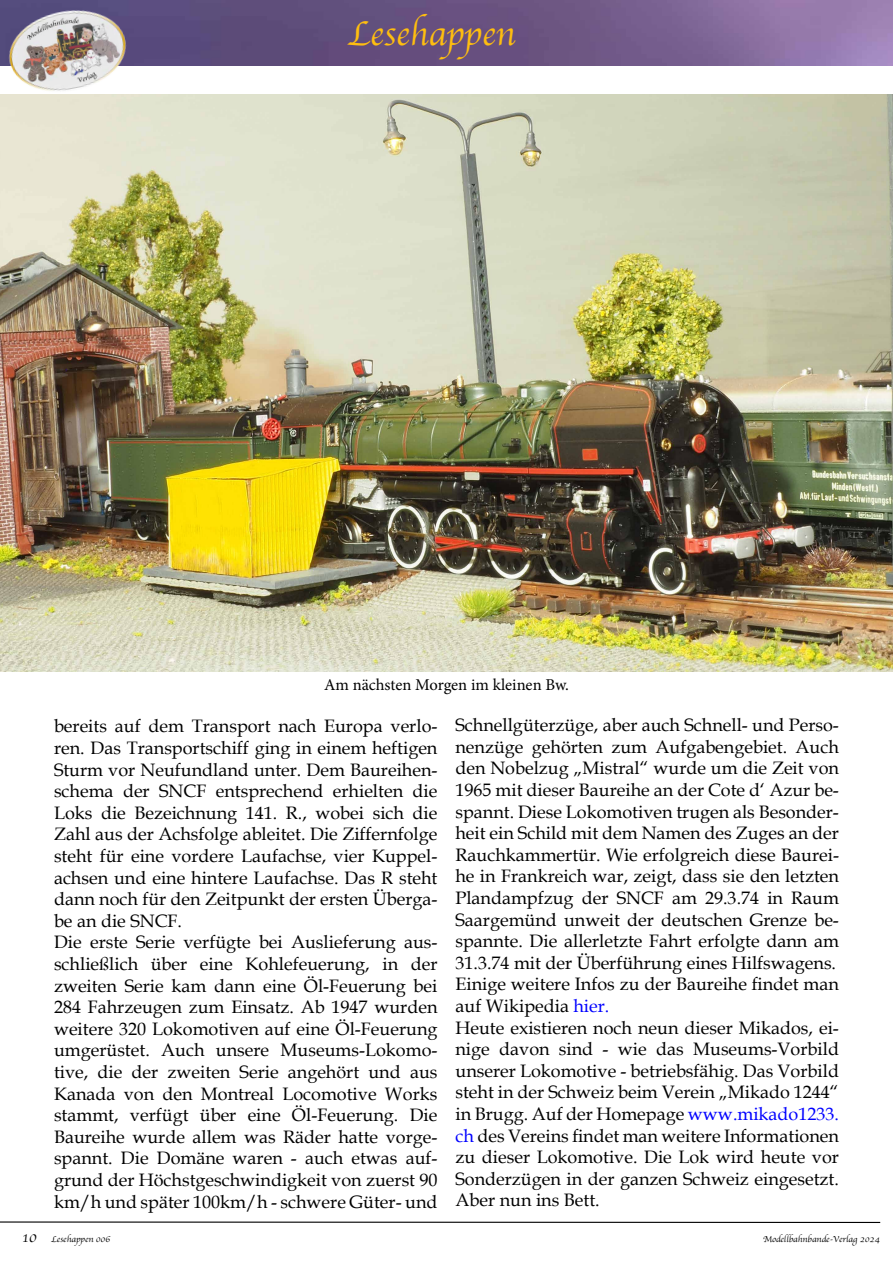
<style>
.page{position:relative;width:893px;height:1263px;background:#fff}
.page>*{position:absolute;margin:0;border:0;box-sizing:border-box;transform-origin:0 0}
.t1{font:35.55px "Apple Chancery";color:#febe10}
.t2{font:18px/21.6px "Book Antiqua";color:#000}
.t3{font:16.5px "Minion Pro";letter-spacing:-.005em;color:#000}
.t4{font:15px "Apple Chancery";color:#000}
.t5{font:9px "Apple Chancery";color:#000}
.s1{color:#00f}
</style>
<div class="page">
<img style="left:142px;top:0;width:751px;height:65px">
<hr style="left:0;top:1221px;width:880px;height:2px;background:#000">
<img style="left:0;top:0;width:142px;height:95px">
<img style="left:0;top:95px;width:893px;height:577px">
<h1 class="t1" style="left:348px;top:6px;width:169px">Lesehappen</h1>
<p class="t3" style="left:324px;top:674px;width:246px">Am nächsten Morgen im kleinen Bw.</p>
<p class="t2" style="left:54px;top:715px;width:385px">bereits auf dem Transport nach Europa verlo&shy;ren. Das Transportschiff ging in einem heftigen Sturm vor Neufundland unter. Dem Baureihen&shy;schema der SNCF entsprechend erhielten die Loks die Bezeichnung 141. R., wobei sich die Zahl aus der Achsfolge ableitet. Die Ziffernfolge steht für eine vordere Laufachse, vier Kuppel&shy;achsen und eine hintere Laufachse. Das R steht dann noch für den Zeitpunkt der ersten Überga&shy;be an die SNCF.<br>Die erste Serie verfügte bei Auslieferung aus&shy;schließlich über eine Kohlefeuerung, in der zweiten Serie kam dann eine Öl-Feuerung bei 284 Fahrzeugen zum Einsatz. Ab 1947 wurden weitere 320 Lokomotiven auf eine Öl-Feuerung umgerüstet. Auch unsere Museums-Lokomo&shy;tive, die der zweiten Serie angehört und aus Kanada von den Montreal Locomotive Works stammt, verfügt über eine Öl-Feuerung. Die Baureihe wurde allem was Räder hatte vorge&shy;spannt. Die Domäne waren - auch etwas auf&shy;grund der Höchstgeschwindigkeit von zuerst 90 km/h und später 100km/h - schwere Güter- und</p>
<p class="t2" style="left:455px;top:714px;width:385px">Schnellgüterzüge, aber auch Schnell- und Perso&shy;nenzüge gehörten zum Aufgabengebiet. Auch den Nobelzug „Mistral“ wurde um die Zeit von 1965 mit dieser Baureihe an der Cote d‘ Azur be&shy;spannt. Diese Lokomotiven trugen als Besonder&shy;heit ein Schild mit dem Namen des Zuges an der Rauchkammertür. Wie erfolgreich diese Baurei&shy;he in Frankreich war, zeigt, dass sie den letzten Plandampfzug der SNCF am 29.3.74 in Raum Saargemünd unweit der deutschen Grenze be&shy;spannte. Die allerletzte Fahrt erfolgte dann am 31.3.74 mit der Überführung eines Hilfswagens.<br>Einige weitere Infos zu der Baureihe findet man auf Wikipedia <span class="s1">hier.<br></span>Heute existieren noch neun dieser Mikados, ei&shy;nige davon sind - wie das Museums-Vorbild unserer Lokomotive - betriebsfähig. Das Vorbild steht in der Schweiz beim Verein „Mikado 1244“ in Brugg. Auf der Homepage <span class="s1">www.mikado1233. ch</span> des Vereins findet man weitere Informationen zu dieser Lokomotive. Die Lok wird heute vor Sonderzügen in der ganzen Schweiz eingesetzt.<br>Aber nun ins Bett.</p>
<p class="t4" style="left:22px;top:1225px;width:16px">10</p>
<p class="t5" style="left:763px;top:1232px;width:118px">Modellbahnbande-Verlag 2024</p>
<p class="t5" style="left:51px;top:1232px;width:61px">Lesehappen 006</p>
</div>
